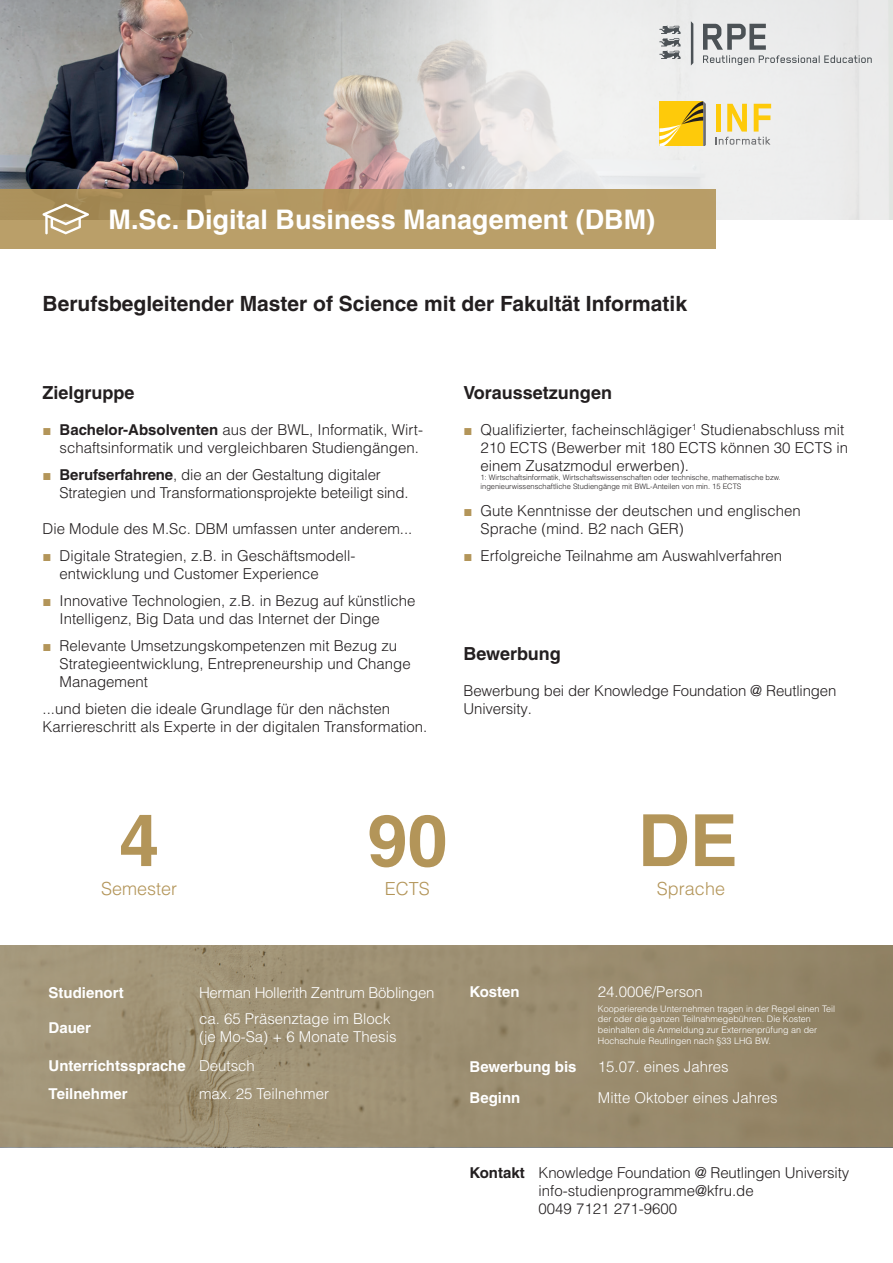
<style>
.page{position:relative;width:893px;height:1263px;background:#fff}
.page>*{position:absolute;margin:0;border:0;box-sizing:border-box;transform-origin:0 0}
.t1{font:700 72px "Helvetica LT Pro";color:#b39559}
.t2{font:700 27px "Helvetica LT Pro";color:#fff}
.t3{font:700 21px "Helvetica LT Pro";color:#231f20}
.t4{font:700 18px "Helvetica LT Pro";color:#231f20}
.t5{font:300 18px "Helvetica LT Pro";color:#b39559}
.t6{font:300 15px/18px "Helvetica LT Pro";color:#231f20}
.t7{font:300 15px/18px "Helvetica LT Pro";color:#fff}
.t8{font:700 15px/27.8px "Helvetica LT Pro";color:#fff}
.t9{font:300 15px "Helvetica LT Pro";letter-spacing:-.02em;color:#fff}
.t10{font:300 9px/10.8px "Helvetica LT Pro";color:#fff}
.t11{font:300 7.5px/9px "Helvetica LT Pro";color:#231f20}
.s1{font-family:"Arial";font-weight:400;color:#b39559}
.s2{font-weight:700}
.s3{font-weight:300}
</style>
<div class="page">
<img style="left:0;top:0;width:893px;height:219px">
<svg style="left:659px;top:25px;width:22px;height:34px"></svg>
<svg style="left:691px;top:21px;width:2px;height:45px"></svg>
<svg style="left:703px;top:24px;width:169px;height:41px;background:#cecfd0"></svg>
<svg style="left:716px;top:104px;width:55px;height:41px;background:#ebda9a"></svg>
<svg style="left:659px;top:101px;width:47px;height:44px;background:#e5bc24"></svg>
<svg style="left:0;top:189px;width:715px;height:60px;background:#b59a64"></svg>
<div style="left:0;top:945px;width:893px;height:202px;background:linear-gradient(to right,#a5987c,#928466)"></div>
<svg style="left:43px;top:204px;width:46px;height:30px"></svg>
<h2 class="t2" style="left:109px;top:203px;width:548px">M.Sc. Digital Business Management (DBM)</h2>
<h3 class="t3" style="left:43px;top:291px;width:646px">Berufsbegleitender Master of Science mit der Fakultät Informatik</h3>
<p class="t4" style="left:43px;top:381px;width:94px">Zielgruppe</p>
<p class="t6" style="left:43px;top:420px;width:382px;text-align:right"><span class="s1">■</span> <span class="s2">Bachelor-Absolventen</span> aus der BWL, Informatik, Wirt&shy;schaftsinformatik und vergleichbaren Studiengängen.</p>
<p class="t6" style="left:60px;top:465px;width:351px;text-indent:-17px"><span class="s1">■</span> <span class="s2">Berufserfahrene</span>, die an der Gestaltung digitaler<br>Strategien und Transformationsprojekte beteiligt sind.</p>
<p class="t6" style="left:43px;top:519px;width:371px">Die Module des M.Sc. DBM umfassen unter anderem...</p>
<p class="t6" style="left:60px;top:546px;width:297px;text-indent:-17px"><span class="s1">■</span> Digitale Strategien, z.B. in Geschäftsmodell&shy;entwicklung und Customer Experience</p>
<p class="t6" style="left:60px;top:591px;width:358px;text-indent:-17px"><span class="s1">■</span> Innovative Technologien, z.B. in Bezug auf künstliche<br>Intelligenz, Big Data und das Internet der Dinge</p>
<p class="t6" style="left:60px;top:636px;width:353px;text-indent:-17px"><span class="s1">■</span> Relevante Umsetzungskompetenzen mit Bezug zu<br>Strategieentwicklung, Entrepreneurship und Change<br>Management</p>
<p class="t6" style="left:43px;top:699px;width:386px">...und bieten die ideale Grundlage für den nächsten<br>Karriereschritt als Experte in der digitalen Transformation.</p>
<p class="t4" style="left:463px;top:381px;width:150px">Voraussetzungen</p>
<p class="t6" style="left:480px;top:420px;width:369px;text-indent:-17px"><span class="s1">■</span> Qualifizierter, facheinschlägiger<sup>1</sup> Studienabschluss mit<br>210 ECTS (Bewerber mit 180 ECTS können 30 ECTS in einem Zusatzmodul erwerben).</p>
<p class="t11" style="left:480px;top:473px;width:302px">1: Wirtschaftsinformatik, Wirtschaftswissenschaften oder technische, mathematische bzw. ingenieurwissenschaftliche Studiengänge mit BWL-Anteilen von min. 15 ECTS</p>
<p class="t6" style="left:480px;top:501px;width:322px;text-indent:-17px"><span class="s1">■</span> Gute Kenntnisse der deutschen und englischen<br>Sprache (mind. B2 nach GER)</p>
<p class="t6" style="left:463px;top:546px;width:320px"><span class="s1">■</span> Erfolgreiche Teilnahme am Auswahlverfahren</p>
<p class="t4" style="left:463px;top:642px;width:99px">Bewerbung</p>
<p class="t6" style="left:463px;top:681px;width:374px">Bewerbung bei der Knowledge Foundation @ Reutlingen<br>University.</p>
<h1 class="t1" style="left:119px;top:797px;width:42px">4</h1>
<p class="t5" style="left:101px;top:878px;width:78px">Semester</p>
<h1 class="t1" style="left:367px;top:797px;width:82px">90</h1>
<p class="t5" style="left:385px;top:878px;width:46px">ECTS</p>
<h1 class="t1" style="left:638px;top:797px;width:102px">DE</h1>
<p class="t5" style="left:657px;top:878px;width:70px">Sprache</p>
<p class="t8" style="left:49px;top:978px;width:77px">Studienort</p>
<p class="t9" style="left:199px;top:983px;width:237px">Herman Hollerith Zentrum Böblingen</p>
<p class="t8" style="left:49px;top:1014px;width:44px">Dauer</p>
<p class="t7" style="left:199px;top:1010px;width:199px">ca. 65 Präsenztage im Block (je Mo-Sa) + 6 Monate Thesis</p>
<p class="t8" style="left:49px;top:1052px;width:208px">Unterrichtssprache <span class="s3">Deutsch<br></span>Teilnehmer</p>
<p class="t7" style="left:199px;top:1085px;width:132px">max. 25 Teilnehmer</p>
<p class="t8" style="left:469px;top:977px;width:52px">Kosten</p>
<p class="t7" style="left:598px;top:982px;width:106px">24.000€/Person</p>
<p class="t10" style="left:598px;top:1003px;width:239px">Kooperierende Unternehmen tragen in der Regel einen Teil der oder die ganzen Teilnahmegebühren. Die Kosten beinhalten die Anmeldung zur Externenprüfung an der Hochschule Reutlingen nach §33 LHG BW.</p>
<p class="t8" style="left:469px;top:1052px;width:108px">Bewerbung bis</p>
<p class="t7" style="left:598px;top:1057px;width:132px">15.07. eines Jahres</p>
<p class="t8" style="left:469px;top:1084px;width:52px">Beginn</p>
<p class="t7" style="left:598px;top:1088px;width:181px">Mitte Oktober eines Jahres</p>
<p class="t6" style="left:539px;top:1164px;width:312px;text-indent:-69px"><span class="s2">Kontakt</span> Knowledge Foundation @ Reutlingen University info-studienprogramme@kfru.de<br>0049 7121 271-9600</p>
</div>
